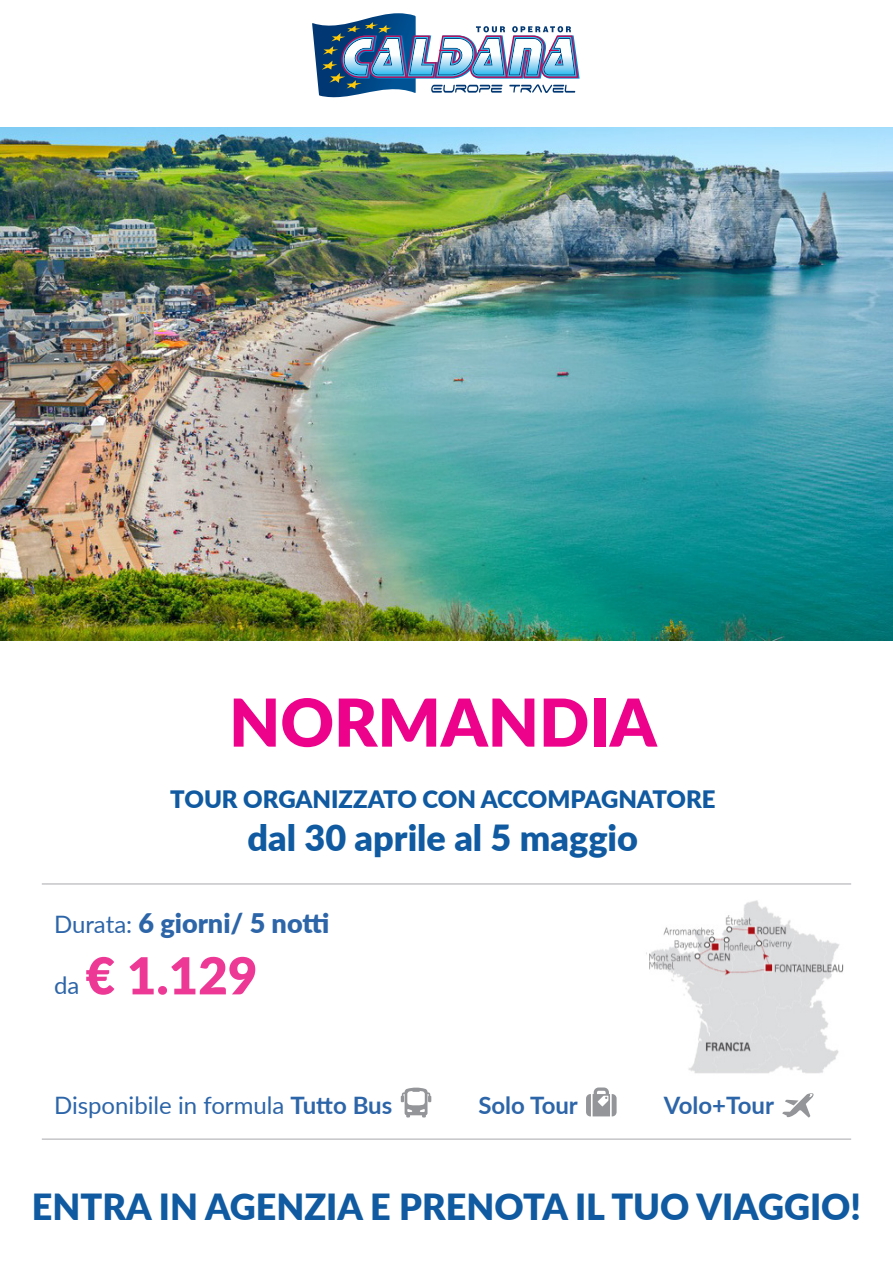
<style>
.page{position:relative;width:893px;height:1263px;background:#fff}
.page>*{position:absolute;margin:0;border:0;box-sizing:border-box;transform-origin:0 0}
.Titolo_Tour{font:900 66px "Lato";color:#ed028c}
.PR_Prefazione{font:900 51px "Lato";color:#ed3896}
.Titolo_Tour-2{font:900 36px "Lato";color:#0f5aa1}
.PR_Prefazione-2{font:900 27px "Lato";color:#2d65a9}
.PR_Prefazione-3{font:900 24px "Lato";color:#0f5aa1}
.PR_Prefazione-4{font:24px "Lato";color:#2d65a9}
.PR_Prefazione-5{font:700 24px "Lato";color:#2d65a9}
.s1{font-weight:400;font-size:24px}
.s2{font-weight:400;font-size:24px;color:#2d65a9}
.s3{font-weight:700}
</style>
<div class="page">
<svg style="left:312px;top:13px;width:268px;height:85px"></svg>
<hr style="left:42px;top:883px;width:809px;height:1px;background:#a8a9ad">
<hr style="left:42px;top:1139px;width:809px;height:1px;background:#a8a9ad">
<svg style="left:782px;top:1093px;width:32px;height:24px"></svg>
<svg style="left:401px;top:1087px;width:30px;height:30px"></svg>
<svg style="left:586px;top:1087px;width:31px;height:29px"></svg>
<img style="left:646px;top:900px;width:198px;height:174px">
<img style="left:0;top:128px;width:893px;height:513px">
<p class="Titolo_Tour" style="left:229px;top:673px;width:429px">NORMANDIA</p>
<p class="PR_Prefazione-3" style="left:170px;top:781px;width:547px">TOUR ORGANIZZATO CON ACCOMPAGNATORE</p>
<p class="Titolo_Tour-2" style="left:248px;top:811px;width:392px">dal 30 aprile al 5 maggio</p>
<p class="PR_Prefazione-2" style="left:54px;top:903px;width:277px"><span class="s1">Durata:</span> 6 giorni/ 5 notti</p>
<p class="PR_Prefazione" style="left:54px;top:937px;width:205px"><span class="s2">da</span> € 1.129</p>
<p class="PR_Prefazione-4" style="left:54px;top:1088px;width:340px">Disponibile in formula <span class="s3">Tutto Bus</span></p>
<p class="PR_Prefazione-5" style="left:478px;top:1087px;width:101px">Solo Tour</p>
<p class="PR_Prefazione-5" style="left:664px;top:1087px;width:111px">Volo+Tour</p>
<p class="Titolo_Tour-2" style="left:32px;top:1180px;width:831px">ENTRA IN AGENZIA E PRENOTA IL TUO VIAGGIO!</p>
</div>
